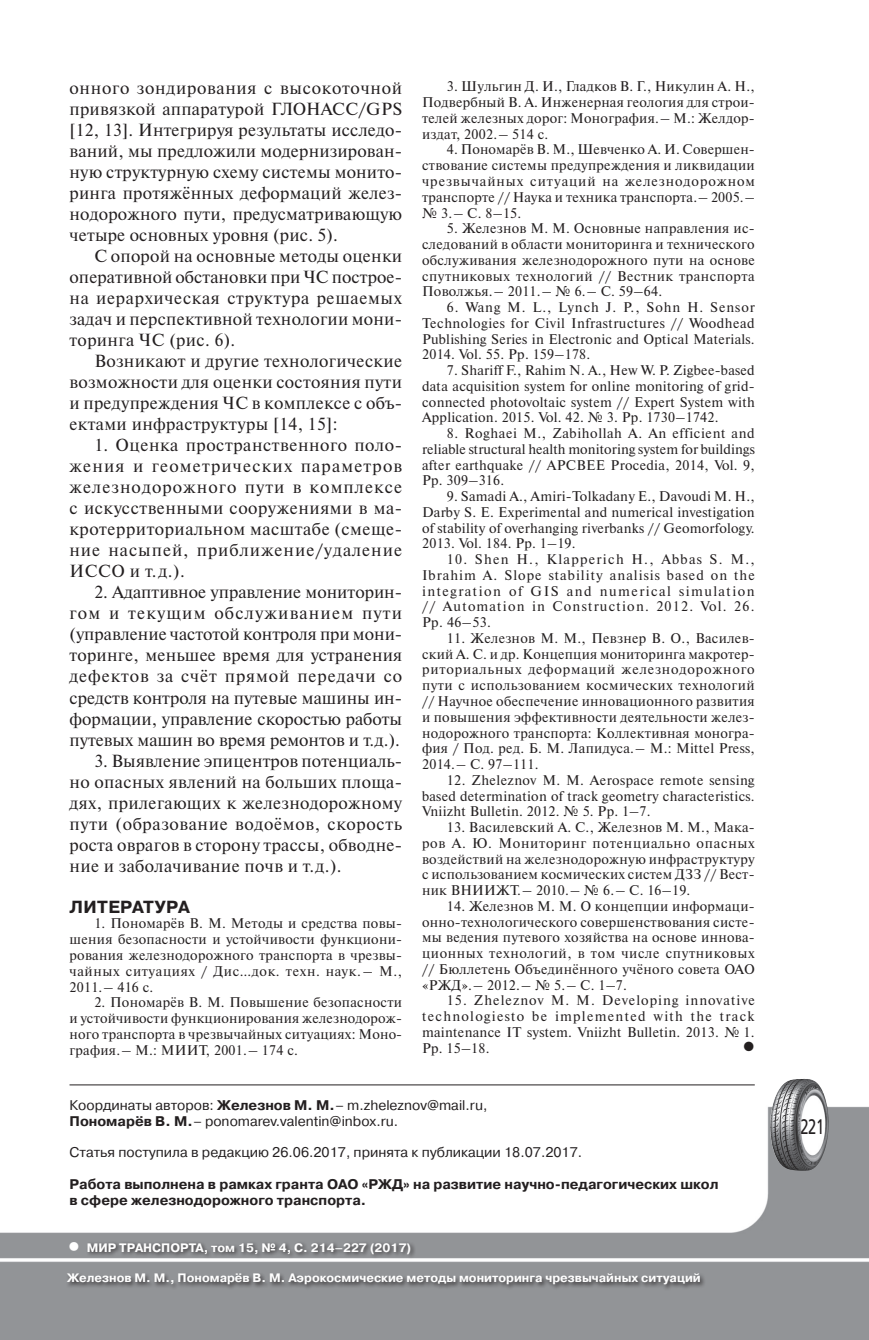
<style>
.page{position:relative;width:869px;height:1340px;background:#fff}
.page>*{position:absolute;margin:0;border:0;box-sizing:border-box;transform-origin:0 0}
.liter_MT{font:26.25px "Symbol";color:#231f20}
.t1{font:700 24.5px "Pragmatica C";color:#fff}
.t2{font:21px "Free Set C";color:#231f20;scale:.7 1}
.Text{font:17.5px/21px "Newton C";letter-spacing:.015em;color:#231f20;text-align:justify}
.Podzag{font:700 17.5px "Pragmatica C";letter-spacing:.02em;color:#231f20}
.liter_MT-2{font:14px/15.8px "Newton C";letter-spacing:.02em;color:#231f20;text-align:justify}
.liter_MT-3{font:14px/15.8px "Newton C";letter-spacing:.09em;color:#231f20}
.avtory_afto_engl{font:14px/15.8px "Pragmatica C";color:#231f20}
.liter_MT-4{font:14px/15.8px "Newton C";letter-spacing:.075em;color:#231f20}
.avtory_afto_engl-2{font:700 14px/15.8px "Pragmatica C";color:#231f20}
.подвал_bottom{font:700 12.25px "Pragmatica C";color:#fff}
.Подвал_топ{font:700 12.25px "Pragmatica C";color:#fff}
.s1{font-weight:700}
</style>
<div class="page">
<img style="left:0;top:1078px;width:868px;height:261px">
<img style="left:769px;top:1078px;width:33px;height:85px">
<hr style="left:69px;top:1084px;width:685px;height:1px;background:#231f20">
<div style="left:65px;top:1240px;width:640px;height:50px;background:#231f20;opacity:.75"></div>
<p class="Text" style="left:69px;top:78px;width:334px">онного зондирования с высокоточной привязкой аппаратурой ГЛОНАСС/GPS [12, 13]. Интегрируя результаты исследо&shy;ваний, мы предложили модернизирован&shy;ную структурную схему системы монито&shy;ринга протяжённых деформаций желез&shy;нодорожного пути, предусматривающую четыре основных уровня (рис. 5).</p>
<p class="Text" style="left:69px;top:246px;width:334px;text-align:left;text-indent:25px">С опорой на основные методы оценки оперативной обстановки при ЧС построе&shy;на иерархическая структура решаемых задач и перспективной технологии мони&shy;торинга ЧС (рис. 6).</p>
<p class="Text" style="left:69px;top:351px;width:334px;text-indent:25px">Возникают и другие технологические возможности для оценки состояния пути и предупреждения ЧС в комплексе с объ&shy;ектами инфраструктуры [14, 15]:</p>
<p class="Text" style="left:69px;top:435px;width:334px;text-indent:25px">1. Оценка пространственного поло&shy;жения и геометрических параметров железнодорожного пути в комплексе с искусственными сооружениями в ма&shy;кротерриториальном масштабе (смеще&shy;ние насыпей, приближение/удаление ИССО и т. д.).</p>
<p class="Text" style="left:69px;top:582px;width:334px;text-indent:25px">2. Адаптивное управление мониторин&shy;гом и текущим обслуживанием пути (управление частотой контроля при мони&shy;торинге, меньшее время для устранения дефектов за счёт прямой передачи со средств контроля на путевые машины ин&shy;формации, управление скоростью работы путевых машин во время ремонтов и т. д. ).</p>
<p class="Text" style="left:69px;top:750px;width:334px;text-indent:25px">3. Выявление эпицентров потенциаль&shy;но опасных явлений на больших площа&shy;дях, прилегающих к железнодорожному пути (образование водоёмов, скорость роста оврагов в сторону трассы, обводне&shy;ние и заболачивание почв и т. д. ).</p>
<p class="Podzag" style="left:69px;top:897px;width:122px">ЛИТЕРАТУРА</p>
<p class="liter_MT-2" style="left:69px;top:915px;width:334px;text-indent:25px">1. Пономарёв В. М. Методы и средства повы&shy;шения безопасности и устойчивости функциони&shy;рования железнодорожного транспорта в чрезвы&shy;чайных ситуациях / Дис…док. техн. наук. – М. , 2011. – 416 с.</p>
<p class="liter_MT-2" style="left:69px;top:994px;width:334px;text-indent:25px">2. Пономарёв В. М. Повышение безопасности и устойчивости функционирования железнодорож&shy;ного транспорта в чрезвычайных ситуациях: Моно&shy;графия. – М. : МИИТ, 2001. – 174 с.</p>
<p class="liter_MT-2" style="left:422px;top:79px;width:334px;text-align:left;text-indent:25px">3. Шульгин Д. И. , Гладков В. Г. , Никулин А. Н. , Подвербный В. А. Инженерная геология для строи&shy;телей железных дорог: Монография. – М. : Желдор&shy;издат, 2002. – 514 с.</p>
<p class="liter_MT-2" style="left:422px;top:142px;width:334px;text-indent:25px">4. Пономарёв В. М. , Шевченко А. И. Совершен&shy;ствование системы предупреждения и ликвидации чрезвычайных ситуаций на железнодорожном транспорте // Наука и техника транспорта. – 2005. – № 3. – С. 8–15.</p>
<p class="liter_MT-2" style="left:422px;top:221px;width:334px;text-indent:25px">5. Железнов М. М. Основные направления ис&shy;следований в области мониторинга и технического обслуживания железнодорожного пути на основе спутниковых технологий // Вестник транспорта Поволжья. – 2011. – № 6. – С. 59–64.</p>
<p class="liter_MT-2" style="left:422px;top:299px;width:334px;text-align:left;text-indent:25px">6. Wang M. L. , Lynch J. P. , Sohn H. Sensor Technologies for Civil Infrastructures // Woodhead Publishing Series in Electronic and Optical Materials.<br>2014. Vol. 55. Pp. 159–178.</p>
<p class="liter_MT-2" style="left:422px;top:362px;width:334px;text-indent:25px">7. Shariff F. , Rahim N. A. , Hew W. P. Zigbee-based data acquisition system for online monitoring of grid&shy;connected photovoltaic system // Expert System with Application. 2015. Vol. 42. № 3. Pp. 1730–1742.</p>
<p class="liter_MT-2" style="left:422px;top:425px;width:334px;text-indent:25px">8. Roghaei M. , Zabihollah A. An efficient and reliable structural health monitoring system for buildings after earthquake // APCBEE Procedia, 2014, Vol. 9, Pp. 309–316.</p>
<p class="liter_MT-2" style="left:422px;top:488px;width:334px;text-align:left;text-indent:25px">9. Samadi A. , Amiri-Tolkadany E. , Davoudi M. H. , Darby S. E. Experimental and numerical investigation of stability of overhanging riverbanks // Geomorfology.<br>2013. Vol. 184. Pp. 1–19.</p>
<p class="liter_MT-3" style="left:422px;top:551px;width:334px;text-indent:25px">10. Shen H. , Klapperich H. , Abbas S. M. , Ibrahim A. Slope stability analisis based on the integration of GIS and numerical simulation // Automation in Construction. 2012. Vol. 26.<br>Pp. 46–53.</p>
<p class="liter_MT-2" style="left:422px;top:630px;width:334px;text-indent:25px">11. Железнов М. М. , Певзнер В. О. , Василев&shy;ский А. С. и др. Концепция мониторинга макротер&shy;риториальных деформаций железнодорожного пути с использованием космических технологий // Научное обеспечение инновационного развития и повышения эффективности деятельности желез&shy;нодорожного транспорта: Коллективная моногра&shy;фия / Под. ред. Б. М. Лапидуса. – M. : Mittel Press, 2014. – С. 97–111.</p>
<p class="liter_MT-2" style="left:422px;top:772px;width:334px;text-align:left;text-indent:25px">12. Zheleznov M. M. Aerospace remote sensing based determination of track geometry characteristics.<br>Vniizht Bulletin. 2012. № 5. Pp. 1–7.</p>
<p class="liter_MT-2" style="left:422px;top:819px;width:334px;text-indent:25px">13. Василевский А. С. , Железнов М. М. , Мака&shy;ров А. Ю. Мониторинг потенциально опасных воздействий на железнодорожную инфраструктуру с использованием космических систем ДЗЗ // Вест&shy;ник ВНИИЖТ. – 2010. – № 6. – С. 16–19.</p>
<p class="liter_MT-2" style="left:422px;top:898px;width:334px;text-indent:25px">14. Железнов М. М. О концепции информаци&shy;онно-технологического совершенствования систе&shy;мы ведения путевого хозяйства на основе иннова&shy;ционных технологий, в том числе спутниковых // Бюллетень Объединённого учёного совета ОАО «РЖД». – 2012. – № 5. – С. 1–7.</p>
<p class="liter_MT-4" style="left:422px;top:992px;width:334px;text-indent:25px">15. Zheleznov M. M. Developing innovative technologiesto be implemented with the track maintenance IT system. Vniizht Bulletin. 2013. № 1.<br>Pp. 15–18.</p>
<p class="liter_MT" style="left:742px;top:1027px;width:14px">•</p>
<p class="avtory_afto_engl" style="left:69px;top:1097px;width:419px">Координаты авторов: <span class="s1">Железнов М. М.</span>– m.zheleznov@mail.ru,<br><span class="s1">Пономарёв В. М.</span>– ponomarev.valentin@inbox.ru.</p>
<p class="avtory_afto_engl" style="left:69px;top:1144px;width:514px">Статья поступила в редакцию 26.06.2017, принята к публикации 18.07.2017.</p>
<p class="avtory_afto_engl-2" style="left:69px;top:1176px;width:650px">Работа выполнена в рамках гранта ОАО «РЖД» на развитие научно-педагогических школ в сфере железнодорожного транспорта.</p>
<h2 class="t1" style="left:66px;top:1232px;width:18px">•</h2>
<p class="Подвал_топ" style="left:87px;top:1240px;width:326px">МИР ТРАНСПОРТА, том 15, № 4, С. 214–227 (2017)</p>
<p class="подвал_bottom" style="left:67px;top:1271px;width:635px">Железнов М. М., Пономарёв В. М. Аэрокосмические методы мониторинга чрезвычайных ситуаций</p>
<h3 class="t2" style="left:800px;top:1115px;width:35px">221</h3>
</div>
